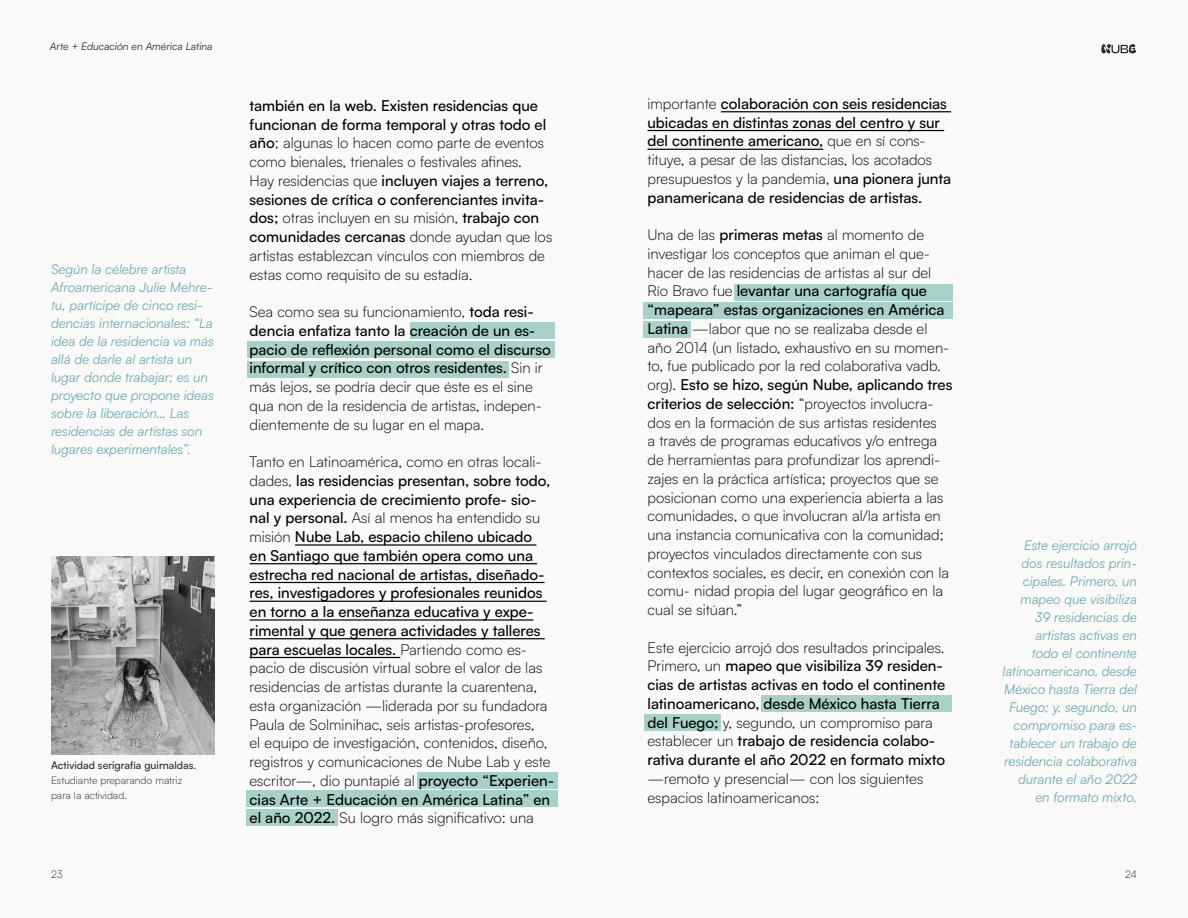
<style>
.page{position:relative;width:1188px;height:918px;background:#f9f9f8}
.page>*{position:absolute;margin:0;border:0;box-sizing:border-box;transform-origin:0 0}
.t1{font:300 15px/18.8px "Satoshi";color:#000}
.t2{font:500 15px/18.8px "Satoshi";color:#000}
.t3{font:italic 13.5px/18px "Satoshi";color:#66abb5}
.t4{font:300 10.5px/15px "Satoshi";color:#27282a}
.t5{font:500 10.5px "Satoshi";color:#27282a}
.t6{font:italic 10.5px "Satoshi";color:#27282a}
.s1{font-weight:500}
.s2{font-weight:300}
</style>
<div class="page">
<div style="left:762px;top:696px;width:190px;height:16px;background:#a8d1ca"></div>
<div style="left:645px;top:715px;width:76px;height:16px;background:#a8d1ca"></div>
<div style="left:411px;top:323px;width:144px;height:16px;background:#a8d1ca"></div>
<div style="left:734px;top:284px;width:218px;height:16px;background:#a8d1ca"></div>
<div style="left:643px;top:303px;width:309px;height:16px;background:#a8d1ca"></div>
<div style="left:643px;top:321px;width:48px;height:16px;background:#a8d1ca"></div>
<div style="left:246px;top:791px;width:311px;height:16px;background:#a8d1ca"></div>
<div style="left:246px;top:809px;width:91px;height:16px;background:#a8d1ca"></div>
<div style="left:417px;top:772px;width:140px;height:16px;background:#a8d1ca"></div>
<div style="left:248px;top:342px;width:307px;height:16px;background:#a8d1ca"></div>
<div style="left:248px;top:361px;width:261px;height:16px;background:#a8d1ca"></div>
<hr style="left:295px;top:544px;width:241px;height:2px;background:#000">
<hr style="left:250px;top:563px;width:287px;height:1px;background:#000">
<hr style="left:250px;top:582px;width:295px;height:1px;background:#000">
<hr style="left:250px;top:601px;width:297px;height:1px;background:#000">
<hr style="left:250px;top:619px;width:284px;height:2px;background:#000">
<hr style="left:250px;top:638px;width:295px;height:1px;background:#000">
<hr style="left:250px;top:657px;width:150px;height:1px;background:#000">
<img style="left:51px;top:557px;width:163px;height:198px">
<hr style="left:721px;top:111px;width:230px;height:1px;background:#000">
<hr style="left:647px;top:130px;width:297px;height:1px;background:#000">
<hr style="left:647px;top:149px;width:176px;height:1px;background:#000">
<svg style="left:1101px;top:44px;width:35px;height:9px"></svg>
<p class="t6" style="left:50px;top:39px;width:164px">Arte + Educación en América Latina</p>
<p class="t3" style="left:51px;top:260px;width:164px">Según la célebre artista<br>Afroamericana Julie Mehre&shy;tu, partícipe de cinco resi&shy;dencias internacionales: “La idea de la residencia va más allá de darle al artista un lugar donde trabajar; es un proyecto que propone ideas sobre la liberación… Las residencias de artistas son lugares experimentales”.</p>
<p class="t5" style="left:51px;top:757px;width:147px">Actividad serigrafía guirnaldas.</p>
<p class="t4" style="left:51px;top:772px;width:133px">Estudiante preparando matriz para la actividad.</p>
<p class="t1" style="left:250px;top:96px;width:304px"><span class="s1">también en la web. Existen residencias que funcionan de forma temporal y otras todo el año</span>; algunas lo hacen como parte de eventos como bienales, trienales o festivales afines.<br>Hay residencias que <span class="s1">incluyen viajes a terreno, sesiones de crítica o conferenciantes invita&shy;dos;</span> otras incluyen en su misión, <span class="s1">trabajo con comunidades cercanas</span> donde ayudan que los artistas establezcan vínculos con miembros de estas como requisito de su estadía.</p>
<p class="t1" style="left:250px;top:302px;width:303px">Sea como sea su funcionamiento, <span class="s1">toda resi&shy;dencia enfatiza tanto la creación de un es&shy;pacio de reflexión personal como el discurso informal y crítico con otros residentes.</span> Sin ir más lejos, se podría decir que éste es el sine qua non de la residencia de artistas, indepen&shy;dientemente de su lugar en el mapa.</p>
<p class="t1" style="left:250px;top:452px;width:306px">Tanto en Latinoamérica, como en otras locali&shy;dades, <span class="s1">las residencias presentan, sobre todo, una experiencia de crecimiento profe- sio&shy;nal y personal.</span> Así al menos ha entendido su misión <span class="s1">Nube Lab, espacio chileno ubicado<br>en Santiago que también opera como una estrecha red nacional de artistas, diseñado&shy;res, investigadores y profesionales reunidos en torno a la enseñanza educativa y expe&shy;rimental y que genera actividades y talleres para escuelas locales.</span> Partiendo como es&shy;pacio de discusión virtual sobre el valor de las residencias de artistas durante la cuarentena, esta organización —liderada por su fundadora Paula de Solminihac, seis artistas-profesores,<br>el equipo de investigación, contenidos, diseño, registros y comunicaciones de Nube Lab y este escritor—, dio puntapié al <span class="s1">proyecto “Experien&shy;cias Arte + Educación en América Latina” en el año 2022.</span> Su logro más significativo: una</p>
<p class="t2" style="left:647px;top:93px;width:305px"><span class="s2">importante</span> colaboración con seis residencias ubicadas en distintas zonas del centro y sur del continente americano, <span class="s2">que en sí cons&shy;tituye, a pesar de las distancias, los acotados presupuestos y la pandemia,</span> una pionera junta panamericana de residencias de artistas.</p>
<p class="t1" style="left:647px;top:225px;width:306px">Una de las <span class="s1">primeras metas</span> al momento de investigar los conceptos que animan el que&shy;hacer de las residencias de artistas al sur del Río Bravo fue <span class="s1">levantar una cartografía que “mapeara” estas organizaciones en América Latina</span> —labor que no se realizaba desde el año 2014 (un listado, exhaustivo en su momen&shy;to, fue publicado por la red colaborativa vadb. org). <span class="s1">Esto se hizo, según Nube, aplicando tres criterios de selección:</span> “proyectos involucra&shy;dos en la formación de sus artistas residentes<br>a través de programas educativos y/o entrega de herramientas para profundizar los aprendi&shy;zajes en la práctica artística; proyectos que se posicionan como una experiencia abierta a las comunidades, o que involucran al/la artista en una instancia comunicativa con la comunidad; proyectos vinculados directamente con sus contextos sociales, es decir, en conexión con la comu- nidad propia del lugar geográfico en la cual se sitúan.”</p>
<p class="t2" style="left:647px;top:637px;width:299px"><span class="s2">Este ejercicio arrojó dos resultados principales.<br>Primero, un</span> mapeo que visibiliza 39 residen&shy;cias de artistas activas en todo el continente latinoamericano, desde México hasta Tierra del Fuego; <span class="s2">y, segundo, un compromiso para establecer un</span> trabajo de residencia colabo&shy;rativa durante el año 2022 en formato mixto</p>
<p class="t1" style="left:647px;top:769px;width:277px">—remoto y presencial— con los siguientes espacios latinoamericanos:</p>
<p class="t3" style="left:1002px;top:536px;width:136px;text-align:right">Este ejercicio arrojó dos resultados prin&shy;cipales. Primero, un mapeo que visibiliza<br>39 residencias de artistas activas en<br>todo el continente latinoamericano, desde<br>México hasta Tierra del<br>Fuego; y, segundo, un compromiso para es&shy;tablecer un trabajo de residencia colaborativa durante el año 2022 en formato mixto.</p>
<p class="t4" style="left:51px;top:866px;width:13px">23</p>
<p class="t4" style="left:1125px;top:866px;width:13px">24</p>
</div>
